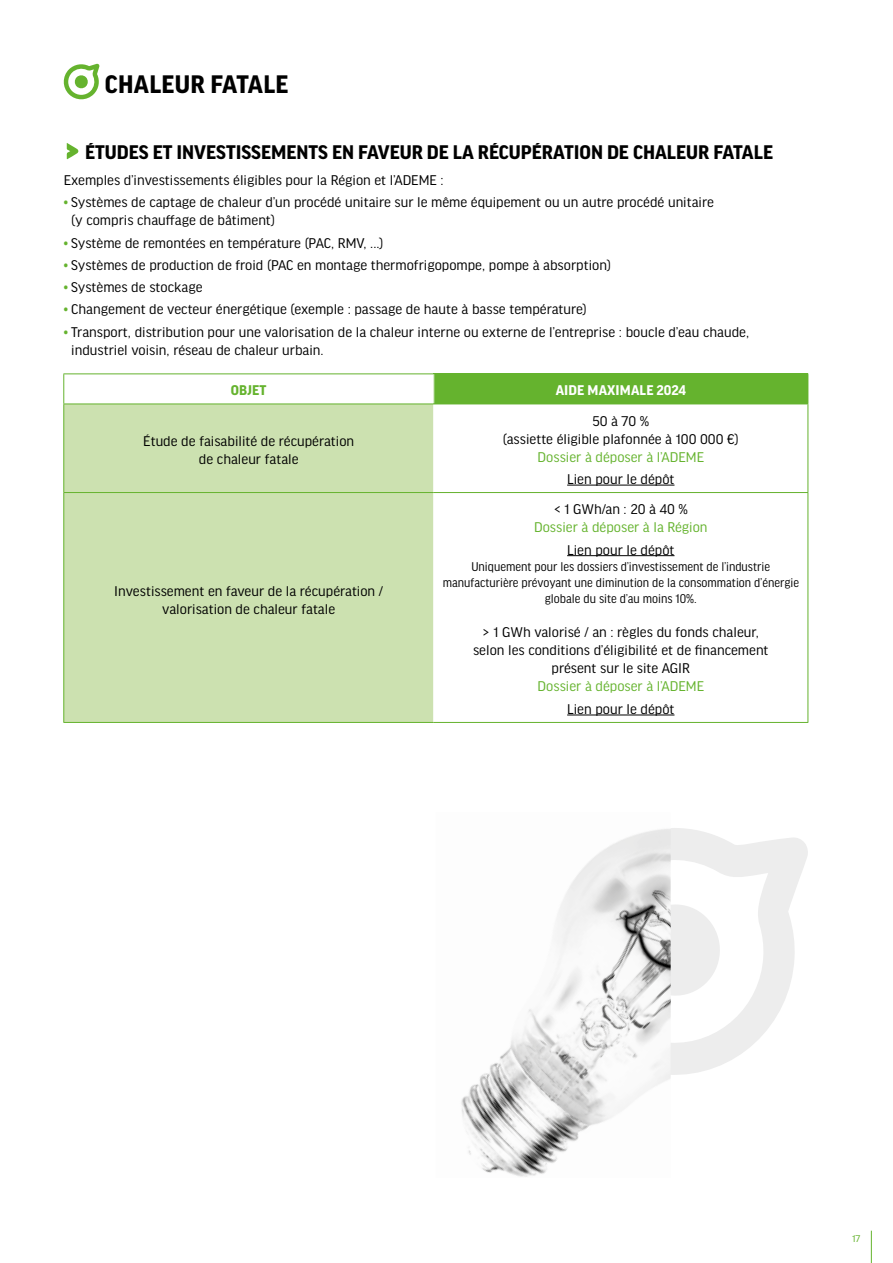
<style>
.page{position:relative;width:893px;height:1263px;background:#fff}
.page>*{position:absolute;margin:0;border:0;box-sizing:border-box;transform-origin:0 0}
.t1{font:700 27px "Good Headline Pro";letter-spacing:.01em;color:#000}
.t2{font:700 21px "Good Headline Pro";color:#000}
.t3{font:15px/18px "Good Headline Pro";color:#000;text-align:center}
.t4{font:15px "Good Headline Pro";color:#65b32e}
.t5{font:700 15px "Good Headline Pro";letter-spacing:.01em;color:#fff}
.t6{font:700 15px "Good Headline Pro";letter-spacing:.01em;color:#65b32e}
.t7{font:13.5px/16.2px "Good Headline Pro Narr";color:#000;text-align:center}
.t8{font:10.5px "Good Headline Pro";color:#65b32e}
.s1{color:#65b32e}
</style>
<div class="page">
<svg style="left:63px;top:63px;width:37px;height:37px"></svg>
<svg style="left:671px;top:828px;width:137px;height:247px"></svg>
<img style="left:461px;top:828px;width:210px;height:349px">
<svg style="left:66px;top:143px;width:13px;height:17px"></svg>
<svg style="left:64px;top:374px;width:743px;height:348px"></svg>
<div style="left:434px;top:374px;width:374px;height:30px;background:#65b32e"></div>
<div style="left:64px;top:405px;width:369px;height:317px;background:#cce1b0"></div>
<hr style="left:63px;top:373px;width:371px;height:1px;background:#65b32e">
<hr style="left:63px;top:374px;width:1px;height:30px;background:#65b32e">
<hr style="left:434px;top:373px;width:374px;height:1px;background:#65b32e">
<hr style="left:63px;top:404px;width:1px;height:88px;background:#65b32e">
<hr style="left:807px;top:404px;width:1px;height:88px;background:#65b32e">
<hr style="left:63px;top:493px;width:1px;height:229px;background:#65b32e">
<hr style="left:807px;top:493px;width:1px;height:229px;background:#65b32e">
<hr style="left:433px;top:374px;width:1px;height:30px;background:#fff">
<hr style="left:433px;top:404px;width:1px;height:88px;background:#fff">
<hr style="left:433px;top:493px;width:1px;height:229px;background:#fff">
<hr style="left:63px;top:404px;width:371px;height:1px;background:#65b32e">
<hr style="left:434px;top:404px;width:374px;height:1px;background:#65b32e">
<hr style="left:63px;top:492px;width:371px;height:1px;background:#65b32e">
<hr style="left:434px;top:492px;width:374px;height:1px;background:#65b32e">
<hr style="left:63px;top:722px;width:371px;height:1px;background:#65b32e">
<hr style="left:434px;top:722px;width:374px;height:1px;background:#65b32e">
<hr style="left:567px;top:485px;width:107px;height:1px;background:#000">
<hr style="left:567px;top:555px;width:107px;height:1px;background:#000">
<hr style="left:567px;top:714px;width:107px;height:1px;background:#000">
<hr style="left:871px;top:1231px;width:1px;height:32px;background:#65b32e">
<h1 class="t1" style="left:105px;top:72px;width:185px">CHALEUR FATALE</h1>
<h2 class="t2" style="left:85px;top:142px;width:689px">ÉTUDES ET INVESTISSEMENTS EN FAVEUR DE LA RÉCUPÉRATION DE CHALEUR FATALE</h2>
<p class="t3" style="left:64px;top:172px;width:381px">Exemples d’investissements éligibles pour la Région et l’ADEME :</p>
<p class="t3" style="left:71px;top:194px;width:644px;text-align:left;text-indent:-8px"><span class="s1">•</span> Systèmes de captage de chaleur d’un procédé unitaire sur le même équipement ou un autre procédé unitaire (y compris chauffage de bâtiment)</p>
<p class="t3" style="left:64px;top:234px;width:321px"><span class="s1">•</span> Système de remontées en température (PAC, RMV, ...)</p>
<p class="t3" style="left:64px;top:256px;width:549px"><span class="s1">•</span> Systèmes de production de froid (PAC en montage thermofrigopompe, pompe à absorption)</p>
<p class="t3" style="left:64px;top:279px;width:140px"><span class="s1">•</span> Systèmes de stockage</p>
<p class="t3" style="left:64px;top:301px;width:525px"><span class="s1">•</span> Changement de vecteur énergétique (exemple : passage de haute à basse température)</p>
<p class="t3" style="left:71px;top:323px;width:679px;text-align:left;text-indent:-8px"><span class="s1">•</span> Transport, distribution pour une valorisation de la chaleur interne ou externe de l’entreprise : boucle d’eau chaude, industriel voisin, réseau de chaleur urbain.</p>
<p class="t6" style="left:231px;top:383px;width:37px">OBJET</p>
<p class="t5" style="left:556px;top:383px;width:132px">AIDE MAXIMALE 2024</p>
<p class="t3" style="left:143px;top:432px;width:212px">Étude de faisabilité de récupération de chaleur fatale</p>
<p class="t3" style="left:503px;top:412px;width:237px">50 à 70 %<br>(assiette éligible plafonnée à 100 000 €)</p>
<p class="t4" style="left:538px;top:449px;width:168px">Dossier à déposer à l’ADEME</p>
<p class="t3" style="left:567px;top:470px;width:109px">Lien pour le dépôt</p>
<p class="t3" style="left:114px;top:582px;width:270px">Investissement en faveur de la récupération / valorisation de chaleur fatale</p>
<p class="t3" style="left:554px;top:500px;width:136px">&lt; 1 GWh/an : 20 à 40 %</p>
<p class="t4" style="left:534px;top:520px;width:175px">Dossier à déposer à la Région</p>
<p class="t3" style="left:567px;top:541px;width:109px">Lien pour le dépôt</p>
<p class="t7" style="left:443px;top:558px;width:358px">Uniquement pour les dossiers d’investissement de l’industrie manufacturière prévoyant une diminution de la consommation d’énergie globale du site d’au moins 10%.</p>
<p class="t3" style="left:473px;top:624px;width:297px">&gt; 1 GWh valorisé / an : règles du fonds chaleur, selon les conditions d’éligibilité et de financement présent sur le site AGIR</p>
<p class="t4" style="left:538px;top:679px;width:168px">Dossier à déposer à l’ADEME</p>
<p class="t3" style="left:567px;top:700px;width:109px">Lien pour le dépôt</p>
<p class="t8" style="left:852px;top:1233px;width:10px">17</p>
</div>
